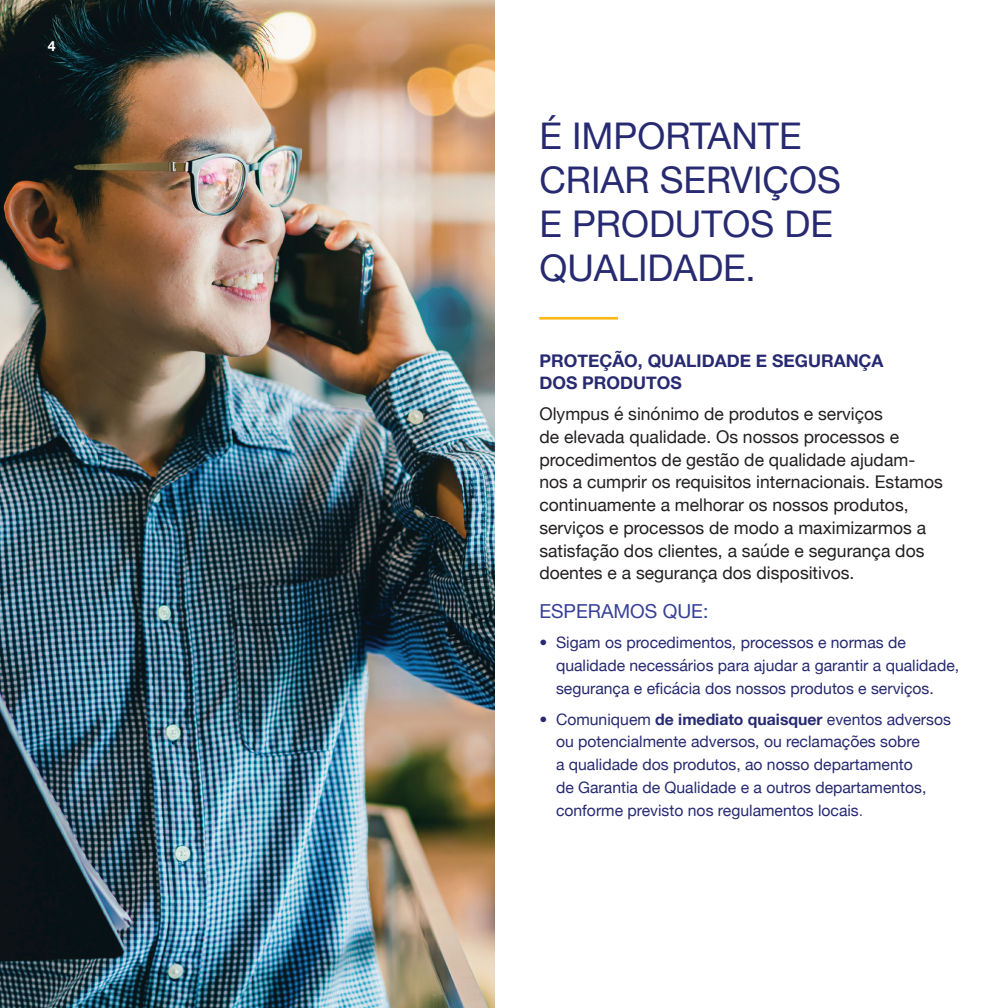
<style>
.page{position:relative;width:1008px;height:1008px;background:#fff}
.page>*{position:absolute;margin:0;border:0;box-sizing:border-box;transform-origin:0 0}
.t1{font:36.75px/44.1px "Helvetica Neue";color:#272a71}
.t2{font:19.25px "Helvetica Neue";color:#374197}
.t3{font:17.5px/22.8px "Helvetica Neue";color:#231f20}
.t4{font:700 17.5px/22.8px "Helvetica Neue";color:#272a71}
.t5{font:15.75px/22.8px "Helvetica Neue";color:#272a71}
.t6{font:700 14px "Helvetica Neue";color:#fff}
.s1{font-family:"Helvetica Neue CE"}
.s2{font-weight:700}
.s3{font-family:"Helvetica Neue LT Std";font-weight:300}
</style>
<div class="page">
<img style="left:0;top:0;width:494px;height:1008px">
<hr style="left:539px;top:317px;width:79px;height:3px;background:#fcb817">
<p class="t6" style="left:48px;top:35px;width:9px">4</p>
<h1 class="t1" style="left:539px;top:116px;width:303px">É IMPORTANTE<br>CRIAR SERVIÇOS<br>E PRODUTOS DE<br>QUALIDADE.</h1>
<p class="t4" style="left:539px;top:350px;width:346px">PROTEÇÃO, QUALIDADE E SEGURANÇA<br>DOS PRODUTOS</p>
<p class="t3" style="left:539px;top:404px;width:405px">Olympus é sinónimo de produtos e serviços<br>de elevada qualidade. Os nossos processos e procedimentos de gestão de qualidade ajudam&shy;nos a cumprir os requisitos internacionais. Estamos continuamente a melhorar os nossos produtos, serviços e processos de modo a maximizarmos a satisfação dos clientes, a saúde e segurança dos doentes e a segurança dos dispositivos.</p>
<p class="t2" style="left:539px;top:597px;width:170px">ESPERAMOS QUE:</p>
<p class="t5" style="left:556px;top:632px;width:405px;text-indent:-17px"><span class="s1">•</span> Sigam os procedimentos, processos e normas de qualidade necessários para ajudar a garantir a qualidade, segurança e eficácia dos nossos produtos e serviços.</p>
<p class="t5" style="left:556px;top:709px;width:396px;text-indent:-17px"><span class="s1">•</span> Comuniquem <span class="s2">de imediato quaisquer</span> eventos adversos ou potencialmente adversos, ou reclamações sobre<br>a qualidade dos produtos, ao nosso departamento<br>de Garantia de Qualidade e a outros departamentos, conforme previsto nos regulamentos locais<span class="s3">.</span></p>
</div>
